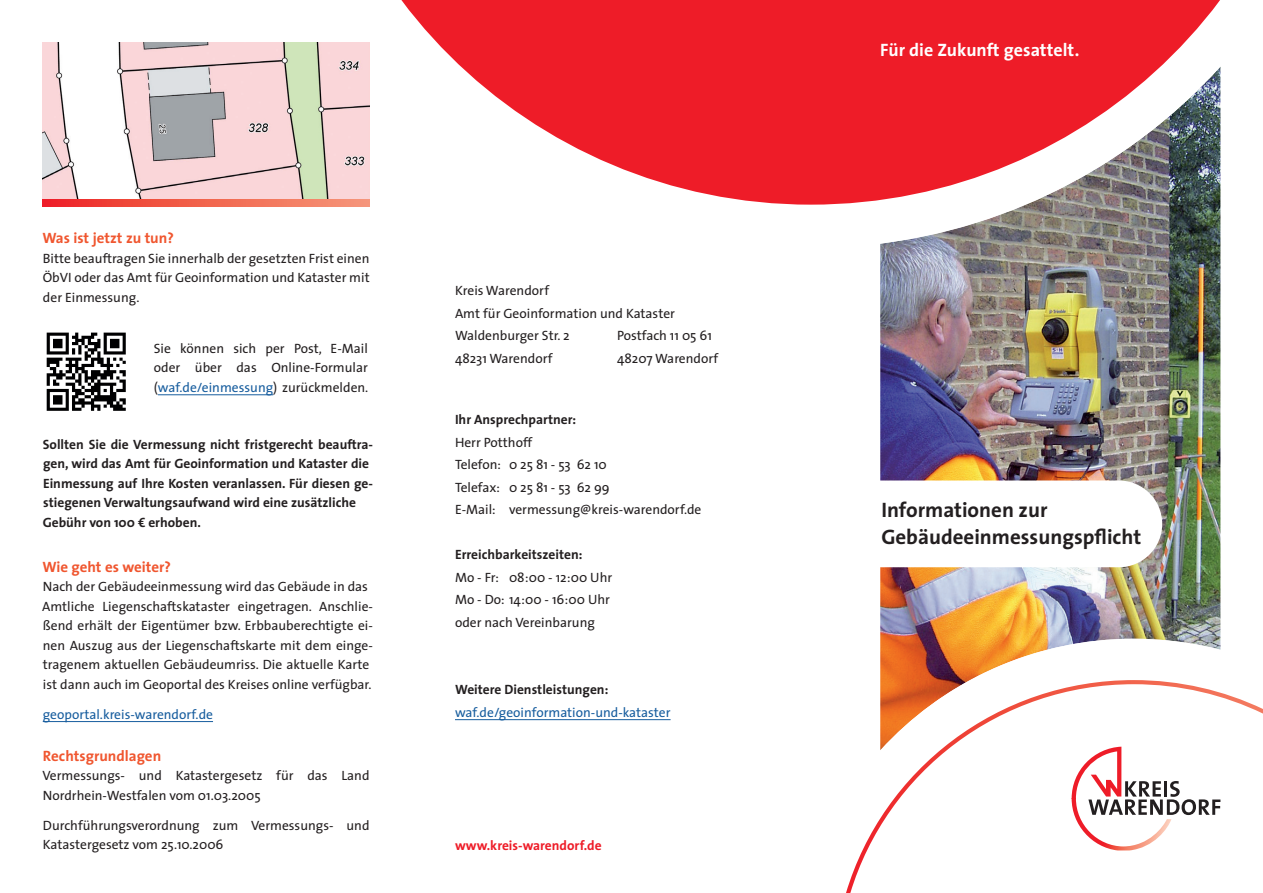
<style>
.page{position:relative;width:1263px;height:893px;background:#fff}
.page>*{position:absolute;margin:0;border:0;box-sizing:border-box;transform-origin:0 0}
.t1{font:700 21px/27px "The Sans";color:#231f20}
.t2{font:700 18px "The Sans";color:#fff}
.t3{font:700 15px "The Sans";color:#f0562f}
.t4{font:13.5px/19.5px "The Sans";color:#231f20}
.t5{font:700 13.5px/19.5px "The Sans";color:#231f20}
.t6{font:13.5px "The Sans";color:#175d9e}
.t7{font:700 13.5px "The Sans";color:#ee1c28}
.s1{color:#175d9e}
</style>
<div class="page">
<img style="left:880px;top:248px;width:340px;height:391px">
<svg style="left:880px;top:480px;width:282px;height:87px"></svg>
<img style="left:43px;top:43px;width:215px;height:157px">
<svg style="left:43px;top:200px;width:215px;height:6px"></svg>
<hr style="left:158px;top:394px;width:115px;height:1px;background:#175d9e">
<svg style="left:880px;top:639px;width:341px;height:41px"></svg>
<svg style="left:258px;top:42px;width:963px;height:206px"></svg>
<svg style="left:300px;top:0;width:921px;height:205px;fill:#ee1c28"></svg>
<svg style="left:846px;top:680px;width:417px;height:213px"></svg>
<svg style="left:1071px;top:747px;width:149px;height:103px"></svg>
<hr style="left:43px;top:721px;width:170px;height:1px;background:#175d9e">
<img style="left:46px;top:332px;width:80px;height:79px">
<hr style="left:455px;top:719px;width:216px;height:1px;background:#175d9e">
<p class="t3" style="left:42px;top:228px;width:133px">Was ist jetzt zu tun?</p>
<p class="t4" style="left:43px;top:248px;width:328px;text-align:justify">Bitte beauftragen Sie innerhalb der gesetzten Frist einen ÖbVI oder das Amt für Geoinformation und Kataster mit der Einmessung.</p>
<p class="t4" style="left:154px;top:339px;width:216px;text-align:justify">Sie können sich per Post, E-Mail oder über das Online-Formular (<span class="s1">waf.de/einmessung</span>) zurückmelden.</p>
<p class="t5" style="left:43px;top:434px;width:332px">Sollten Sie die Vermessung nicht fristgerecht beauftra&shy;gen, wird das Amt für Geoinformation und Kataster die Einmessung auf Ihre Kosten veranlassen. Für diesen ge&shy;stiegenen Verwaltungsaufwand wird eine zusätzliche Gebühr von 100 € erhoben.</p>
<p class="t3" style="left:42px;top:557px;width:130px">Wie geht es weiter?</p>
<p class="t4" style="left:42px;top:577px;width:332px">Nach der Gebäudeeinmessung wird das Gebäude in das Amtliche Liegenschaftskataster eingetragen. Anschlie&shy;ßend erhält der Eigentümer bzw. Erbbauberechtigte ei&shy;nen Auszug aus der Liegenschaftskarte mit dem einge&shy;tragenem aktuellen Gebäudeumriss. Die aktuelle Karte ist dann auch im Geoportal des Kreises online verfügbar.</p>
<p class="t6" style="left:43px;top:705px;width:172px">geoportal.kreis-warendorf.de</p>
<p class="t3" style="left:43px;top:746px;width:120px">Rechtsgrundlagen</p>
<p class="t4" style="left:42px;top:766px;width:329px">Vermessungs- und Katastergesetz für das Land<br>Nordrhein-Westfalen vom 01.03.2005</p>
<p class="t4" style="left:43px;top:815px;width:328px">Durchführungsverordnung zum Vermessungs- und<br>Katastergesetz vom 25.10.2006</p>
<p class="t4" style="left:455px;top:279px;width:221px;line-height:22.5px">Kreis Warendorf<br>Amt für Geoinformation und Kataster<br>Waldenburger Str. 2</p>
<p class="t4" style="left:617px;top:326px;width:96px">Postfach 11 05 61</p>
<p class="t4" style="left:455px;top:348px;width:99px">48231 Warendorf</p>
<p class="t4" style="left:617px;top:348px;width:103px">48207 Warendorf</p>
<p class="t5" style="left:455px;top:410px;width:123px">Ihr Ansprechpartner:</p>
<p class="t4" style="left:455px;top:431px;width:248px;line-height:22.5px">Herr Potthoff<br>Telefon: 0 25 81 - 53 62 10<br>Telefax: 0 25 81 - 53 62 99<br>E-Mail: vermessung@kreis-warendorf.de</p>
<p class="t5" style="left:455px;top:545px;width:129px">Erreichbarkeitszeiten:</p>
<p class="t4" style="left:455px;top:566px;width:159px;line-height:22.5px">Mo - Fr: 08:00 - 12:00 Uhr<br>Mo - Do: 14:00 - 16:00 Uhr oder nach Vereinbarung</p>
<p class="t5" style="left:455px;top:680px;width:155px">Weitere Dienstleistungen:</p>
<p class="t6" style="left:455px;top:703px;width:217px">waf.de/geoinformation-und-kataster</p>
<p class="t7" style="left:455px;top:837px;width:148px">www.kreis-warendorf.de</p>
<h2 class="t2" style="left:880px;top:38px;width:201px">Für die Zukunft gesattelt.</h2>
<h1 class="t1" style="left:881px;top:496px;width:261px">Informationen zur<br>Gebäudeeinmessungspflicht</h1>
</div>
